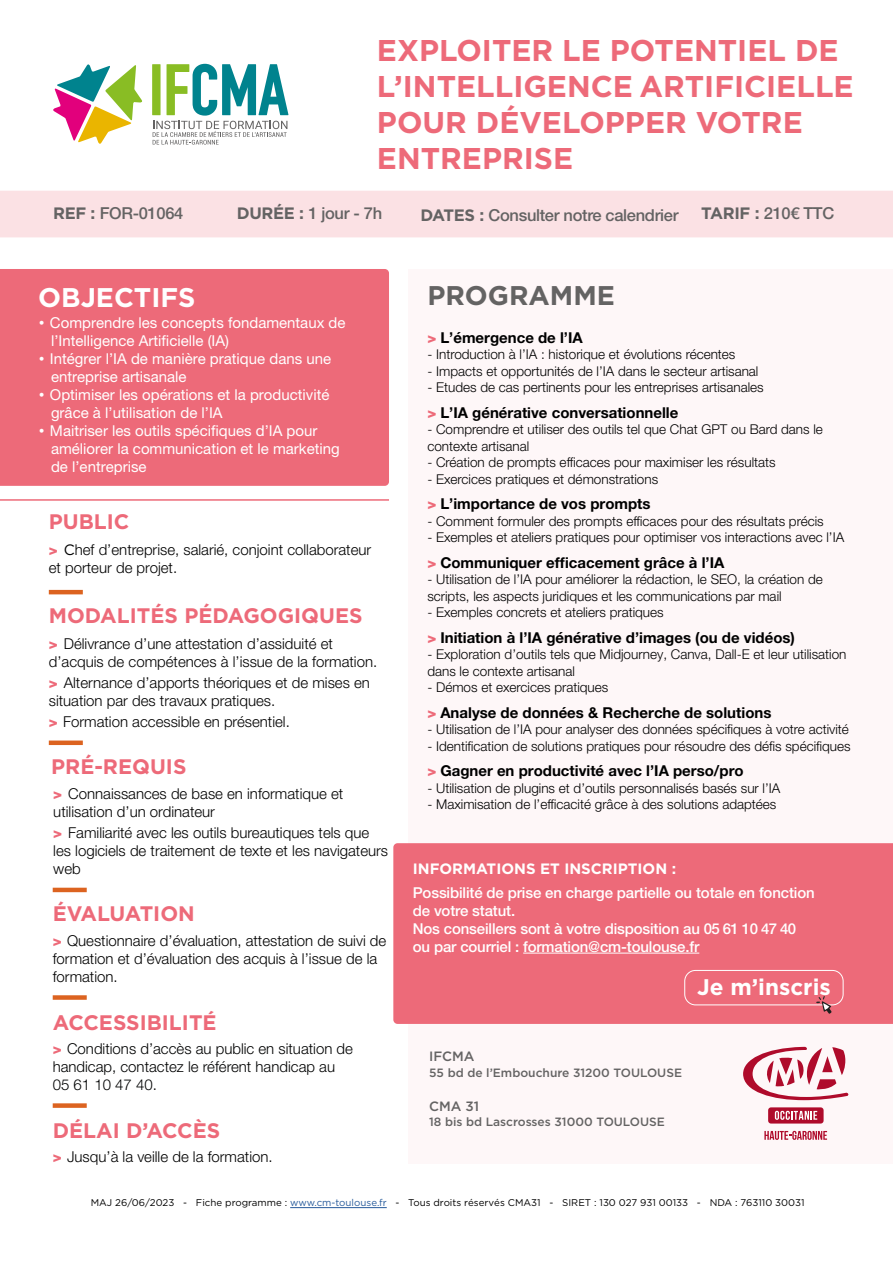
<style>
.page{position:relative;width:893px;height:1263px;background:#fff}
.page>*{position:absolute;margin:0;border:0;box-sizing:border-box;transform-origin:0 0}
.t1{font:700 30px/36px "Gotham";color:#ed6a79}
.t2{font:700 27px "Gotham";color:#646363}
.t3{font:700 27px "Gotham";color:#fff}
.t4{font:700 22.5px "Gotham";color:#fff}
.t5{font:700 21px "Gotham";color:#ed6a79}
.t6{font:700 21px "Gotham";color:#ed6a79}
.t7{font:500 16.5px "Helvetica Neue LT Pro";letter-spacing:-.02em;color:#646363}
.t8{font:300 15px/18px "Helvetica Neue LT Pro";color:#000}
.t9{font:15px/18px "Helvetica Neue LT Pro";color:#fff}
.t10{font:700 15px "Helvetica Neue LT Pro";color:#000}
.t11{font:500 15px/18px "Helvetica Neue LT Pro";letter-spacing:-.01em;color:#fff}
.t12{font:300 15px/18px "Helvetica Neue LT Pro";color:#010202}
.t13{font:700 15px "Gotham";color:#fff}
.t14{font:300 13.5px/16.5px "Helvetica Neue LT Pro";color:#000}
.t15{font:500 13.5px "Gotham";color:#646363}
.t16{font:500 12px "Gotham";color:#646363}
.t17{font:9.75px "Gotham";color:#000}
.s1{font-family:"Gotham";font-weight:700}
.s2{font-family:"Gotham"}
.s3{font-weight:800;color:#ed6a79}
.s4{font-family:"Gotham";font-weight:400}
.s5{color:#275b9b}
</style>
<div class="page">
<div style="left:0;top:269px;width:389px;height:217px;background:#ed6a79"></div>
<div style="left:408px;top:269px;width:485px;height:894px;background:#fef7f8"></div>
<div style="left:152px;top:64px;width:9px;height:51px;background:#9bc747"></div>
<svg style="left:153px;top:64px;width:135px;height:81px"></svg>
<svg style="left:53px;top:64px;width:89px;height:80px"></svg>
<hr style="left:0;top:499px;width:389px;height:2px;background:#ed6a79">
<div style="left:53px;top:1103px;width:34px;height:5px;background:#dc6320"></div>
<div style="left:53px;top:995px;width:34px;height:5px;background:#dc6320"></div>
<hr style="left:49px;top:590px;width:34px;height:4px;background:#dc6320">
<div style="left:49px;top:740px;width:34px;height:5px;background:#dc6320"></div>
<hr style="left:53px;top:888px;width:34px;height:4px;background:#dc6320">
<hr style="left:290px;top:1207px;width:97px;height:1px;background:#275b9b">
<div style="left:0;top:191px;width:893px;height:46px;background:#fbe1e4"></div>
<div style="left:393px;top:843px;width:500px;height:181px;background:#ed6a79"></div>
<div style="left:684px;top:970px;width:159px;height:35px;border:1px solid #fff;border-radius:11px"></div>
<svg style="left:816px;top:996px;width:16px;height:17px"></svg>
<div style="left:413px;top:863px;width:424px;height:97px;background:#ed6a79"></div>
<hr style="left:523px;top:953px;width:176px;height:1px;background:#fff">
<div style="left:768px;top:1107px;width:56px;height:16px;background:#af0b2b;border-radius:3px"></div>
<svg style="left:743px;top:1047px;width:105px;height:53px"></svg>
<svg style="left:775px;top:1111px;width:42px;height:9px"></svg>
<svg style="left:764px;top:1131px;width:63px;height:9px"></svg>
<p class="t7" style="left:53px;top:203px;width:132px"><span class="s1">REF :</span> FOR-01064</p>
<h2 class="t3" style="left:38px;top:282px;width:159px">OBJECTIFS</h2>
<h1 class="t1" style="left:377px;top:32px;width:478px">EXPLOITER LE POTENTIEL DE<br>L’INTELLIGENCE ARTIFICIELLE<br>POUR DÉVELOPPER VOTRE<br>ENTREPRISE</h1>
<p class="t7" style="left:237px;top:203px;width:147px"><span class="s1">DURÉE :</span> 1 jour - 7h</p>
<p class="t7" style="left:421px;top:205px;width:259px"><span class="s1">DATES :</span> Consulter notre calendrier</p>
<p class="t7" style="left:701px;top:203px;width:135px"><span class="s1">TARIF :</span> 210€ TTC</p>
<h2 class="t2" style="left:427px;top:279px;width:189px">PROGRAMME</h2>
<p class="t9" style="left:51px;top:313px;width:296px;text-indent:-13px"><span class="s2">•</span> Comprendre les concepts fondamentaux de l’Intelligence Artificielle (IA)</p>
<p class="t9" style="left:51px;top:349px;width:282px;text-indent:-13px"><span class="s2">•</span> Intégrer l’IA de manière pratique dans une entreprise artisanale</p>
<p class="t9" style="left:51px;top:385px;width:280px;text-indent:-13px"><span class="s2">•</span> Optimiser les opérations et la productivité grâce à l’utilisation de l’IA</p>
<p class="t9" style="left:51px;top:421px;width:290px;text-indent:-13px"><span class="s2">•</span> Maitriser les outils spécifiques d’IA pour améliorer la communication et le marketing de l’entreprise</p>
<h3 class="t5" style="left:49px;top:510px;width:82px">PUBLIC</h3>
<p class="t8" style="left:49px;top:540px;width:324px"><span class="s3">&gt;</span> <span class="s4">C</span>hef d’entreprise, salarié, conjoint collaborateur et porteur de projet.</p>
<h3 class="t5" style="left:49px;top:603px;width:315px">MODALITÉS PÉDAGOGIQUES</h3>
<p class="t8" style="left:49px;top:634px;width:330px"><span class="s3">&gt;</span> Délivrance d’une attestation d’assiduité et d’acquis de compétences à l’issue de la formation.</p>
<p class="t8" style="left:49px;top:673px;width:323px"><span class="s3">&gt;</span> Alternance d’apports théoriques et de mises en situation par des travaux pratiques.</p>
<p class="t8" style="left:49px;top:712px;width:243px"><span class="s3">&gt;</span> Formation accessible en présentiel.</p>
<h3 class="t5" style="left:51px;top:754px;width:137px">PRÉ-REQUIS</h3>
<p class="t8" style="left:53px;top:785px;width:291px"><span class="s3">&gt;</span> Connaissances de base en informatique et utilisation d’un ordinateur</p>
<p class="t8" style="left:53px;top:824px;width:336px"><span class="s3">&gt;</span> Familiarité avec les outils bureautiques tels que les logiciels de traitement de texte et les navigateurs web</p>
<h3 class="t5" style="left:53px;top:901px;width:144px">ÉVALUATION</h3>
<p class="t8" style="left:53px;top:931px;width:335px"><span class="s3">&gt;</span> Questionnaire d’évaluation, attestation de suivi de formation et d’évaluation des acquis à l’issue de la formation.</p>
<h3 class="t6" style="left:53px;top:1008px;width:165px">ACCESSIBILITÉ</h3>
<p class="t12" style="left:53px;top:1039px;width:302px"><span class="s3">&gt;</span> Conditions d’accès au public en situation de handicap, contactez le référent handicap au<br>05 61 10 47 40.</p>
<h3 class="t6" style="left:53px;top:1116px;width:169px">DÉLAI D’ACCÈS</h3>
<p class="t8" style="left:53px;top:1147px;width:221px"><span class="s3">&gt;</span> Jusqu’à la veille de la formation.</p>
<p class="t10" style="left:427px;top:328px;width:157px"><span class="s3">&gt;</span> L’émergence de l’IA</p>
<p class="t14" style="left:427px;top:346px;width:310px">- Introduction à l’IA : historique et évolutions récentes</p>
<p class="t14" style="left:427px;top:362px;width:333px">- Impacts et opportunités de l’IA dans le secteur artisanal</p>
<p class="t14" style="left:427px;top:379px;width:338px">- Etudes de cas pertinents pour les entreprises artisanales</p>
<p class="t10" style="left:427px;top:403px;width:253px"><span class="s3">&gt;</span> L’IA générative conversationnelle</p>
<p class="t14" style="left:427px;top:421px;width:397px">- Comprendre et utiliser des outils tel que Chat GPT ou Bard dans le contexte artisanal</p>
<p class="t14" style="left:427px;top:454px;width:350px">- Création de prompts efficaces pour maximiser les résultats</p>
<p class="t14" style="left:427px;top:470px;width:232px">- Exercices pratiques et démonstrations</p>
<p class="t10" style="left:427px;top:494px;width:225px"><span class="s3">&gt;</span> L’importance de vos prompts</p>
<p class="t14" style="left:427px;top:512px;width:398px">- Comment formuler des prompts efficaces pour des résultats précis</p>
<p class="t14" style="left:427px;top:529px;width:418px">- Exemples et ateliers pratiques pour optimiser vos interactions avec l’IA</p>
<p class="t10" style="left:427px;top:553px;width:299px"><span class="s3">&gt;</span> Communiquer efficacement grâce à l’IA</p>
<p class="t14" style="left:427px;top:571px;width:397px">- Utilisation de l’IA pour améliorer la rédaction, le SEO, la création de scripts, les aspects juridiques et les communications par mail</p>
<p class="t14" style="left:427px;top:604px;width:238px">- Exemples concrets et ateliers pratiques</p>
<p class="t10" style="left:427px;top:628px;width:369px"><span class="s3">&gt;</span> Initiation à l’IA générative d’images (ou de vidéos)</p>
<p class="t14" style="left:427px;top:646px;width:421px">- Exploration d’outils tels que Midjourney, Canva, Dall-E et leur utilisation dans le contexte artisanal</p>
<p class="t14" style="left:427px;top:679px;width:183px">- Démos et exercices pratiques</p>
<p class="t10" style="left:427px;top:703px;width:346px"><span class="s3">&gt;</span> Analyse de données &amp; Recherche de solutions</p>
<p class="t14" style="left:427px;top:721px;width:423px">- Utilisation de l’IA pour analyser des données spécifiques à votre activité</p>
<p class="t14" style="left:427px;top:737px;width:425px">- Identification de solutions pratiques pour résoudre des défis spécifiques</p>
<p class="t10" style="left:427px;top:761px;width:318px"><span class="s3">&gt;</span> Gagner en productivité avec l’IA perso/pro</p>
<p class="t14" style="left:427px;top:779px;width:354px">- Utilisation de plugins et d’outils personnalisés basés sur l’IA</p>
<p class="t14" style="left:427px;top:796px;width:351px">- Maximisation de l’efficacité grâce à des solutions adaptées</p>
<p class="t13" style="left:413px;top:860px;width:265px">INFORMATIONS ET INSCRIPTION :</p>
<p class="t11" style="left:413px;top:883px;width:403px">Possibilité de prise en charge partielle ou totale en fonction de votre statut.<br>Nos conseillers sont à votre disposition au 05 61 10 47 40 ou par courriel : formation@cm-toulouse.fr</p>
<h3 class="t4" style="left:697px;top:974px;width:135px">Je m’inscris</h3>
<p class="t15" style="left:429px;top:1048px;width:47px">IFCMA</p>
<p class="t16" style="left:429px;top:1066px;width:254px">55 bd de l’Embouchure 31200 TOULOUSE</p>
<p class="t15" style="left:429px;top:1099px;width:52px">CMA 31</p>
<p class="t16" style="left:429px;top:1114px;width:237px">18 bis bd Lascrosses 31000 TOULOUSE</p>
<p class="t17" style="left:91px;top:1197px;width:715px">MAJ 26/06/2023 - Fiche programme : <span class="s5">www.cm-toulouse.fr</span> - Tous droits réservés CMA31 - SIRET : 130 027 931 00133 - NDA : 763110 30031</p>
</div>
